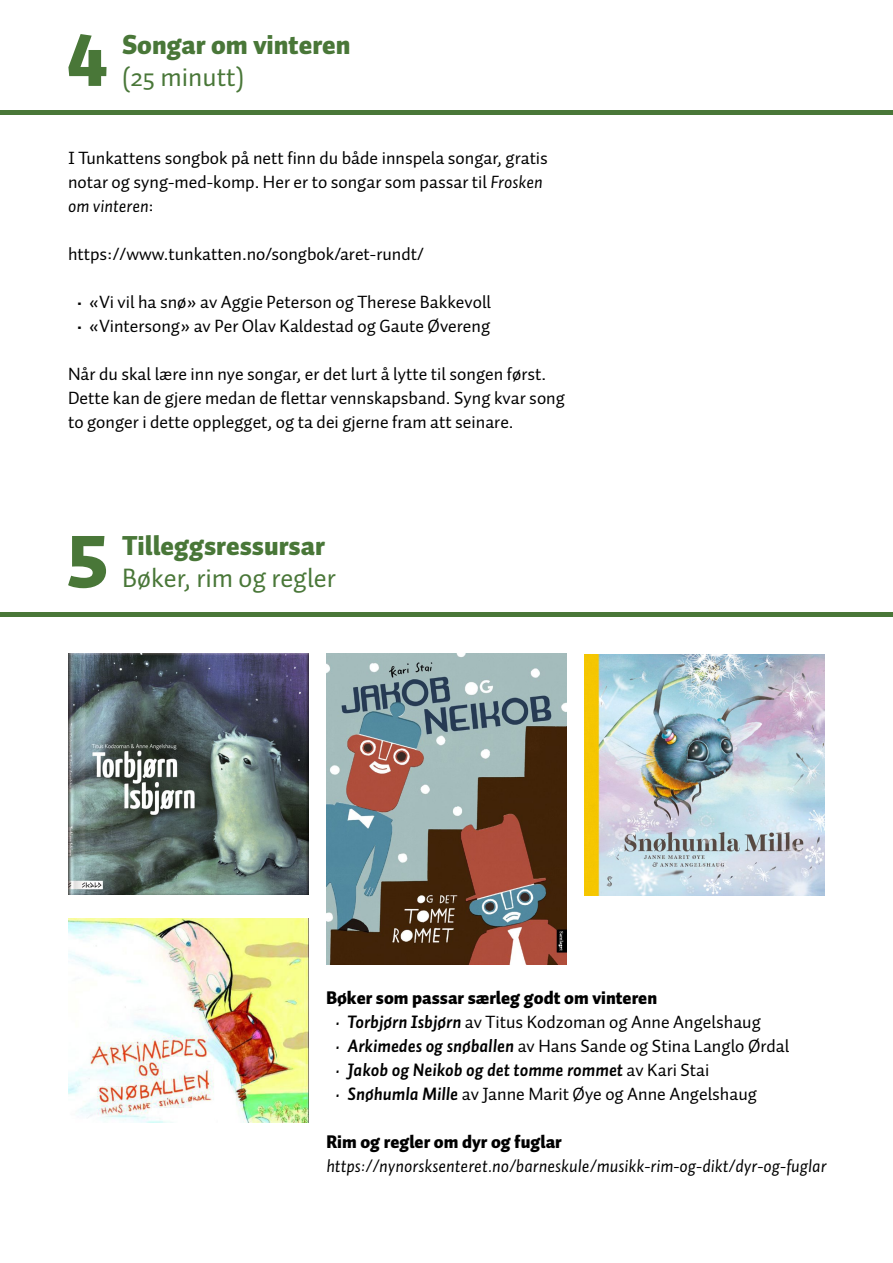
<style>
.page{position:relative;width:893px;height:1263px;background:#fff}
.page>*{position:absolute;margin:0;border:0;box-sizing:border-box;transform-origin:0 0}
.t1{font:900 73.2px "Auto Pro";color:#497738}
.t2{font:900 27px "Auto Pro";color:#497738}
.t3{font:27px "Auto Pro";color:#497738}
.t4{font:18px/24px "Auto Pro";color:#000}
.t5{font:18px "Auto Pro Regular Italic 1";color:#000}
.t6{font:900 18px "Auto Pro";color:#000}
.t7{font:18px "Auto Pro Bold Italic 1";color:#000}
.s1{font-family:"Auto Pro Regular Italic 1"}
.s2{font-family:"Auto Pro Bold Italic 1"}
.s3{font-family:"Auto Pro"}
</style>
<div class="page">
<hr style="left:0;top:111px;width:893px;height:4px;background:#497738">
<hr style="left:0;top:612px;width:893px;height:4px;background:#497738">
<img style="left:585px;top:654px;width:240px;height:241px">
<img style="left:68px;top:654px;width:240px;height:240px">
<img style="left:326px;top:654px;width:241px;height:310px">
<img style="left:68px;top:918px;width:240px;height:204px">
<p class="t1" style="left:66px;top:8px;width:43px">4</p>
<p class="t2" style="left:122px;top:25px;width:230px">Songar om vinteren</p>
<p class="t3" style="left:122px;top:58px;width:124px">(25 minutt)</p>
<p class="t4" style="left:68px;top:145px;width:481px">I Tunkattens songbok på nett finn du både innspela songar, gratis notar og syng-med-komp. Her er to songar som passar til <span class="s1">Frosken om vinteren</span>:</p>
<p class="t4" style="left:68px;top:241px;width:357px">https://www.tunkatten.no/songbok/aret-rundt/</p>
<p class="t4" style="left:77px;top:289px;width:416px">• «Vi vil ha snø» av Aggie Peterson og Therese Bakkevoll</p>
<p class="t4" style="left:77px;top:313px;width:415px">• «Vintersong» av Per Olav Kaldestad og Gaute Øvereng</p>
<p class="t4" style="left:68px;top:361px;width:498px">Når du skal lære inn nye songar, er det lurt å lytte til songen først.<br>Dette kan de gjere medan de flettar vennskapsband. Syng kvar song to gonger i dette opplegget, og ta dei gjerne fram att seinare.</p>
<p class="t1" style="left:67px;top:509px;width:43px">5</p>
<p class="t2" style="left:122px;top:526px;width:204px">Tilleggsressursar</p>
<p class="t3" style="left:122px;top:559px;width:215px">Bøker, rim og regler</p>
<p class="t6" style="left:326px;top:985px;width:332px">Bøker som passar særleg godt om vinteren</p>
<p class="t4" style="left:335px;top:1009px;width:428px"><span class="s1">•</span> <span class="s2">Torbjørn Isbjørn</span> av Titus Kodzoman og Anne Angelshaug</p>
<p class="t4" style="left:335px;top:1033px;width:456px"><span class="s1">•</span> <span class="s2">Arkimedes og snøballen</span> av Hans Sande og Stina Langlo Ørdal</p>
<p class="t7" style="left:335px;top:1057px;width:376px"><span class="s1">•</span> Jakob og Neikob og det tomme rommet <span class="s3">av Kari Stai</span></p>
<p class="t4" style="left:335px;top:1081px;width:424px"><span class="s1">•</span> <span class="s2">Snøhumla Mille</span> av Janne Marit Øye og Anne Angelshaug</p>
<p class="t6" style="left:326px;top:1129px;width:237px">Rim og regler om dyr og fuglar</p>
<p class="t5" style="left:326px;top:1153px;width:502px">https://nynorsksenteret.no/barneskule/musikk-rim-og-dikt/dyr-og-fuglar</p>
</div>
